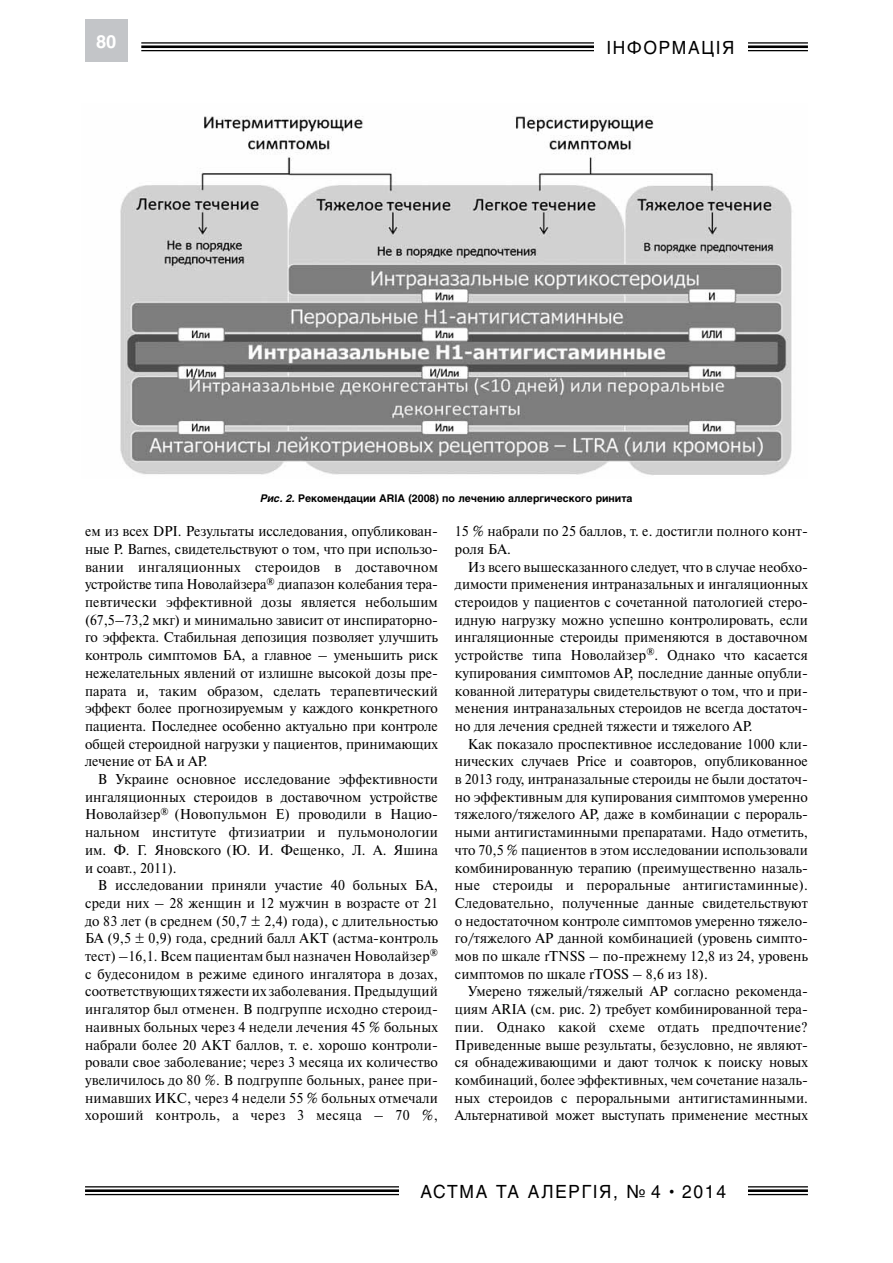
<style>
.page{position:relative;width:893px;height:1263px;background:#fff}
.page>*{position:absolute;margin:0;border:0;box-sizing:border-box;transform-origin:0 0}
.t1{font:18px "Helios";letter-spacing:.1em;color:#000;scale:.96 1}
.t2{font:700 18px "Helios";color:#fff}
.t3{font:14.25px/17.7px "Newton C";letter-spacing:.01em;color:#000;text-align:justify}
.t4{font:700 10.5px "Helios";color:#000}
.s1{font-style:italic}
.s2{font-size:12px}
</style>
<div class="page">
<svg style="left:85px;top:1187px;width:723px;height:7px"></svg>
<hr style="left:85px;top:1186px;width:723px;height:1px;background:#000">
<hr style="left:85px;top:1189px;width:723px;height:3px;background:#000">
<hr style="left:85px;top:1194px;width:723px;height:1px;background:#000">
<svg style="left:141px;top:48px;width:667px;height:1px"></svg>
<hr style="left:141px;top:42px;width:667px;height:2px;background:#000">
<hr style="left:141px;top:45px;width:667px;height:3px;background:#000">
<hr style="left:141px;top:50px;width:667px;height:1px;background:#000">
<div style="left:85px;top:20px;width:43px;height:42px;background:#c3c5c8"></div>
<div style="left:594px;top:38px;width:153px;height:23px;background:#fff"></div>
<div style="left:399px;top:1182px;width:349px;height:21px;background:#fff"></div>
<img style="left:120px;top:116px;width:672px;height:359px">
<p class="t2" style="left:96px;top:31px;width:22px">80</p>
<p class="t1" style="left:607px;top:37px;width:134px">ІНФОРМАЦІЯ</p>
<p class="t4" style="left:260px;top:493px;width:374px"><span class="s1">Рис. 2.</span> Рекомендации ARIA (2008) по лечению аллергического ринита</p>
<p class="t3" style="left:85px;top:522px;width:355px">ем из всех DPI. Результаты исследования, опубликован&shy;ные P. Barnes, свидетельствуют о том, что при использо&shy;вании ингаляционных стероидов в доставочном устройстве типа Новолайзера<sup>®</sup> диапазон колебания тера&shy;певтически эффективной дозы является небольшим (67,5–73,2 мкг) и минимально зависит от инспираторно&shy;го эффекта. Стабильная депозиция позволяет улучшить контроль симптомов БА, а главное – уменьшить риск нежелательных явлений от излишне высокой дозы пре&shy;парата и, таким образом, сделать терапевтический эффект более прогнозируемым у каждого конкретного пациента. Последнее особенно актуально при контроле общей стероидной нагрузки у пациентов, принимающих лечение от БА и АР.</p>
<p class="t3" style="left:85px;top:770px;width:355px;text-align:left;text-indent:13px">В Украине основное исследование эффективности ингаляционных стероидов в доставочном устройстве Новолайзер<sup>®</sup> (Новопульмон Е) проводили в Нацио&shy;нальном институте фтизиатрии и пульмонологии им. Ф. Г. Яновского (Ю. И. Фещенко, Л. А. Яшина и соавт., 2011).</p>
<p class="t3" style="left:85px;top:876px;width:354px;text-align:left;text-indent:13px">В исследовании приняли участие 40 больных БА, среди них – 28 женщин и 12 мужчин в возрасте от 21 до 83 лет (в среднем (50,7 ± 2,4) года), с длительностью БА (9,5 ± 0,9) года, средний балл АКТ (астма-контроль тест) –16,1. Всем пациентам был назначен Новолайзер<sup>® </sup>с будесонидом в режиме единого ингалятора в дозах, соответствующих тяжести их заболевания. Предыдущий ингалятор был отменен. В подгруппе исходно стероид&shy;наивных больных через 4 недели лечения 45 % больных набрали более 20 АКТ баллов, т. е. хорошо контроли&shy;ровали свое заболевание; через 3 месяца их количество увеличилось до 80 %. В подгруппе больных, ранее при&shy;нимавших ИКС, через 4 недели 55 % больных отмечали хороший контроль, а через 3 месяца – 70 %,</p>
<p class="t3" style="left:455px;top:522px;width:353px">15 % набрали по 25 баллов, т. е. достигли полного конт&shy;роля БА.</p>
<p class="t3" style="left:455px;top:558px;width:354px;text-indent:13px">Из всего вышесказанного следует, что в случае необхо&shy;димости применения интраназальных и ингаляционных стероидов у пациентов с сочетанной патологией стеро&shy;идную нагрузку можно успешно контролировать, если ингаляционные стероиды применяются в доставочном устройстве типа Новолайзер<sup>®</sup>. Однако что касается купирования симптомов АР, последние данные опубли&shy;кованной литературы свидетельствуют о том, что и при&shy;менения интраназальных стероидов не всегда достаточ&shy;но для лечения средней тяжести и тяжелого АР.</p>
<p class="t3" style="left:455px;top:735px;width:355px;text-indent:13px">Как показало проспективное исследование 1000 кли&shy;нических случаев Price и соавторов, опубликованное в 2013 году, интраназальные стероиды не были достаточ&shy;но эффективным для купирования симптомов умеренно тяжелого/тяжелого АР, даже в комбинации с перораль&shy;ными антигистаминными препаратами. Надо отметить, что 70,5 % пациентов в этом исследовании использовали комбинированную терапию (преимущественно назаль&shy;ные стероиды и пероральные антигистаминные).<br>Следовательно, полученные данные свидетельствуют о недостаточном контроле симптомов умеренно тяжело&shy;го/тяжелого АР данной комбинацией (уровень симпто&shy;мов по шкале rTNSS – по-прежнему 12,8 из 24, уровень симптомов по шкале rTOSS – 8,6 из 18).</p>
<p class="t3" style="left:455px;top:983px;width:355px;text-indent:13px">Умерено тяжелый/тяжелый АР согласно рекоменда&shy;циям ARIA (см. рис. 2) требует комбинированной тера&shy;пии. Однако какой схеме отдать предпочтение?<br>Приведенные выше результаты, безусловно, не являют&shy;ся обнадеживающими и дают толчок к поиску новых комбинаций, более эффективных, чем сочетание назаль&shy;ных стероидов с пероральными антигистаминными.<br>Альтернативой может выступать применение местных</p>
<p class="t1" style="left:420px;top:1180px;width:320px">АСТМА ТА АЛЕРГІЯ, № 4 <span class="s2">•</span> 2014</p>
</div>
